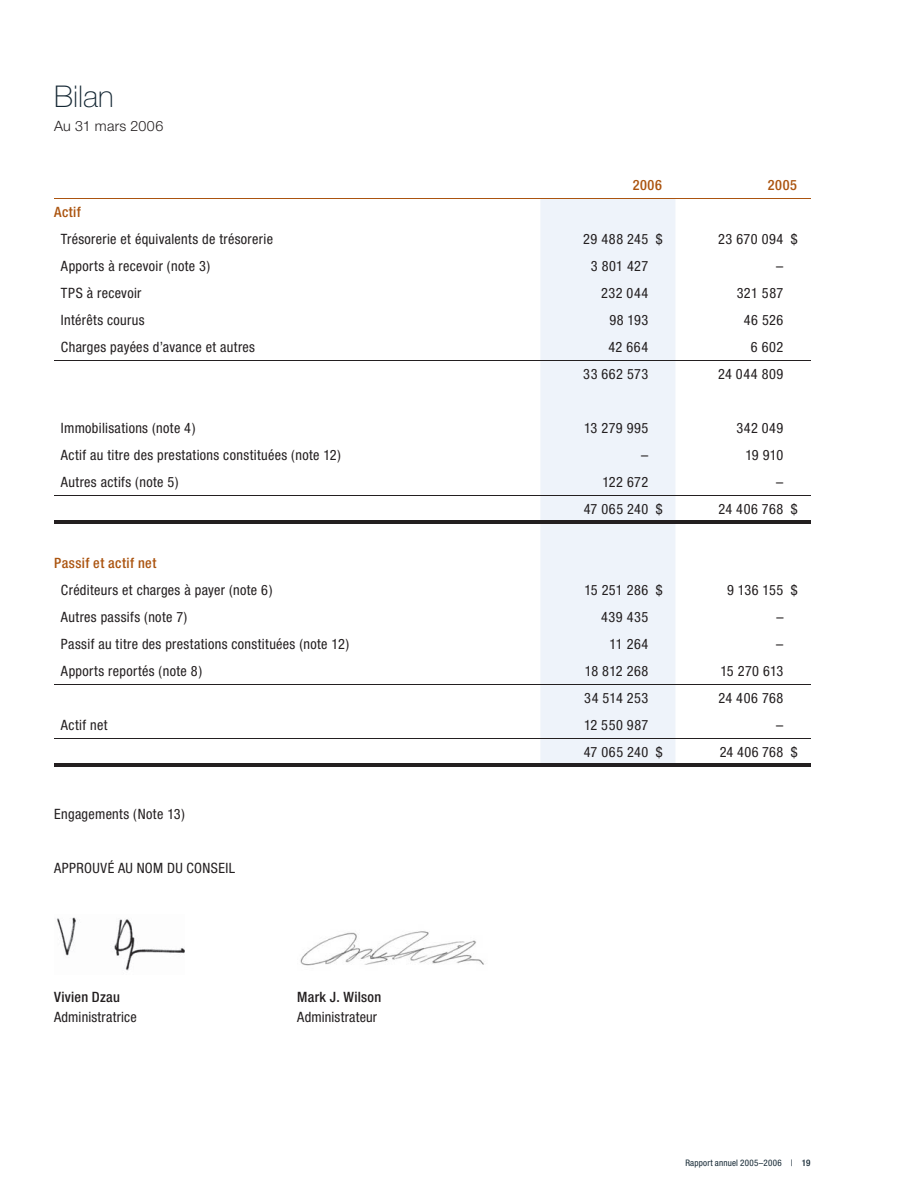
<style>
.page{position:relative;width:918px;height:1189px;background:#fff}
.page>*{position:absolute;margin:0;border:0;box-sizing:border-box;transform-origin:0 0}
.t1{font:100 30px "Helvetica Neue";color:#142733}
.t2{font:condensed 14.25px "Helvetica Neue";letter-spacing:.025em;color:#231f20}
.t3{font:500 condensed 14.25px "Helvetica Neue";letter-spacing:.035em;color:#ab540f}
.t4{font:500 condensed 14.25px "Helvetica Neue";letter-spacing:.02em;color:#231f20}
.t5{font:300 14.25px "Helvetica Neue";letter-spacing:.02em;color:#231f20}
.t6{font:condensed 9px "Helvetica Neue";letter-spacing:.02em;color:#142733}
.s1{font-weight:500}
</style>
<div class="page">
<div style="left:540px;top:199px;width:135px;height:565px;background:#eef3fa"></div>
<hr style="left:54px;top:198px;width:756px;height:1px;background:#ab540f">
<hr style="left:54px;top:360px;width:756px;height:1px;background:#231f20">
<hr style="left:54px;top:495px;width:756px;height:1px;background:#231f20">
<hr style="left:54px;top:521px;width:756px;height:3px;background:#231f20">
<hr style="left:54px;top:684px;width:756px;height:1px;background:#231f20">
<hr style="left:54px;top:738px;width:756px;height:1px;background:#231f20">
<hr style="left:54px;top:764px;width:756px;height:3px;background:#231f20">
<img style="left:57px;top:917px;width:128px;height:54px">
<img style="left:300px;top:931px;width:184px;height:35px">
<h1 class="t1" style="left:54px;top:85px;width:61px">Bilan</h1>
<p class="t5" style="left:54px;top:120px;width:111px">Au 31 mars 2006</p>
<p class="t3" style="left:632px;top:180px;width:31px">2006</p>
<p class="t3" style="left:768px;top:180px;width:31px">2005</p>
<p class="t3" style="left:54px;top:207px;width:28px">Actif</p>
<p class="t2" style="left:61px;top:234px;width:214px">Trésorerie et équivalents de trésorerie</p>
<p class="t2" style="left:583px;top:234px;width:81px">29 488 245 $</p>
<p class="t2" style="left:718px;top:234px;width:81px">23 670 094 $</p>
<p class="t2" style="left:61px;top:261px;width:151px">Apports à recevoir (note 3)</p>
<p class="t2" style="left:591px;top:261px;width:59px">3 801 427</p>
<p class="t2" style="left:776px;top:261px;width:9px">–</p>
<p class="t2" style="left:61px;top:288px;width:82px">TPS à recevoir</p>
<p class="t2" style="left:601px;top:288px;width:49px">232 044</p>
<p class="t2" style="left:736px;top:288px;width:48px">321 587</p>
<p class="t2" style="left:61px;top:315px;width:85px">Intérêts courus</p>
<p class="t2" style="left:609px;top:315px;width:41px">98 193</p>
<p class="t2" style="left:744px;top:315px;width:41px">46 526</p>
<p class="t2" style="left:61px;top:342px;width:196px">Charges payées d’avance et autres</p>
<p class="t2" style="left:608px;top:342px;width:41px">42 664</p>
<p class="t2" style="left:751px;top:342px;width:34px">6 602</p>
<p class="t2" style="left:583px;top:369px;width:67px">33 662 573</p>
<p class="t2" style="left:718px;top:369px;width:67px">24 044 809</p>
<p class="t2" style="left:61px;top:423px;width:136px">Immobilisations (note 4)</p>
<p class="t2" style="left:584px;top:423px;width:66px">13 279 995</p>
<p class="t2" style="left:736px;top:423px;width:49px">342 049</p>
<p class="t2" style="left:61px;top:450px;width:281px">Actif au titre des prestations constituées (note 12)</p>
<p class="t2" style="left:641px;top:450px;width:9px">–</p>
<p class="t2" style="left:745px;top:450px;width:40px">19 910</p>
<p class="t2" style="left:61px;top:477px;width:119px">Autres actifs (note 5)</p>
<p class="t2" style="left:602px;top:477px;width:48px">122 672</p>
<p class="t2" style="left:776px;top:477px;width:9px">–</p>
<p class="t2" style="left:583px;top:503px;width:80px">47 065 240 $</p>
<p class="t2" style="left:718px;top:503px;width:81px">24 406 768 $</p>
<p class="t3" style="left:54px;top:558px;width:104px">Passif et actif net</p>
<p class="t2" style="left:61px;top:585px;width:213px">Créditeurs et charges à payer (note 6)</p>
<p class="t2" style="left:584px;top:585px;width:80px">15 251 286 $</p>
<p class="t2" style="left:727px;top:585px;width:72px">9 136 155 $</p>
<p class="t2" style="left:61px;top:612px;width:128px">Autres passifs (note 7)</p>
<p class="t2" style="left:601px;top:612px;width:49px">439 435</p>
<p class="t2" style="left:776px;top:612px;width:9px">–</p>
<p class="t2" style="left:61px;top:639px;width:290px">Passif au titre des prestations constituées (note 12)</p>
<p class="t2" style="left:609px;top:639px;width:40px">11 264</p>
<p class="t2" style="left:776px;top:639px;width:9px">–</p>
<p class="t2" style="left:61px;top:666px;width:143px">Apports reportés (note 8)</p>
<p class="t2" style="left:585px;top:666px;width:65px">18 812 268</p>
<p class="t2" style="left:720px;top:666px;width:65px">15 270 613</p>
<p class="t2" style="left:584px;top:693px;width:66px">34 514 253</p>
<p class="t2" style="left:718px;top:693px;width:66px">24 406 768</p>
<p class="t2" style="left:61px;top:720px;width:48px">Actif net</p>
<p class="t2" style="left:584px;top:720px;width:66px">12 550 987</p>
<p class="t2" style="left:776px;top:720px;width:9px">–</p>
<p class="t2" style="left:583px;top:746px;width:80px">47 065 240 $</p>
<p class="t2" style="left:719px;top:746px;width:79px">24 406 768 $</p>
<p class="t2" style="left:54px;top:809px;width:132px">Engagements (Note 13)</p>
<p class="t2" style="left:54px;top:863px;width:182px">APPROUVÉ AU NOM DU CONSEIL</p>
<p class="t4" style="left:54px;top:992px;width:67px">Vivien Dzau</p>
<p class="t2" style="left:54px;top:1011px;width:84px">Administratrice</p>
<p class="t4" style="left:297px;top:992px;width:85px">Mark J. Wilson</p>
<p class="t2" style="left:297px;top:1011px;width:81px">Administrateur</p>
<p class="t6" style="left:685px;top:1160px;width:127px">Rapport annuel 2005–2006 | <span class="s1">19</span></p>
</div>
